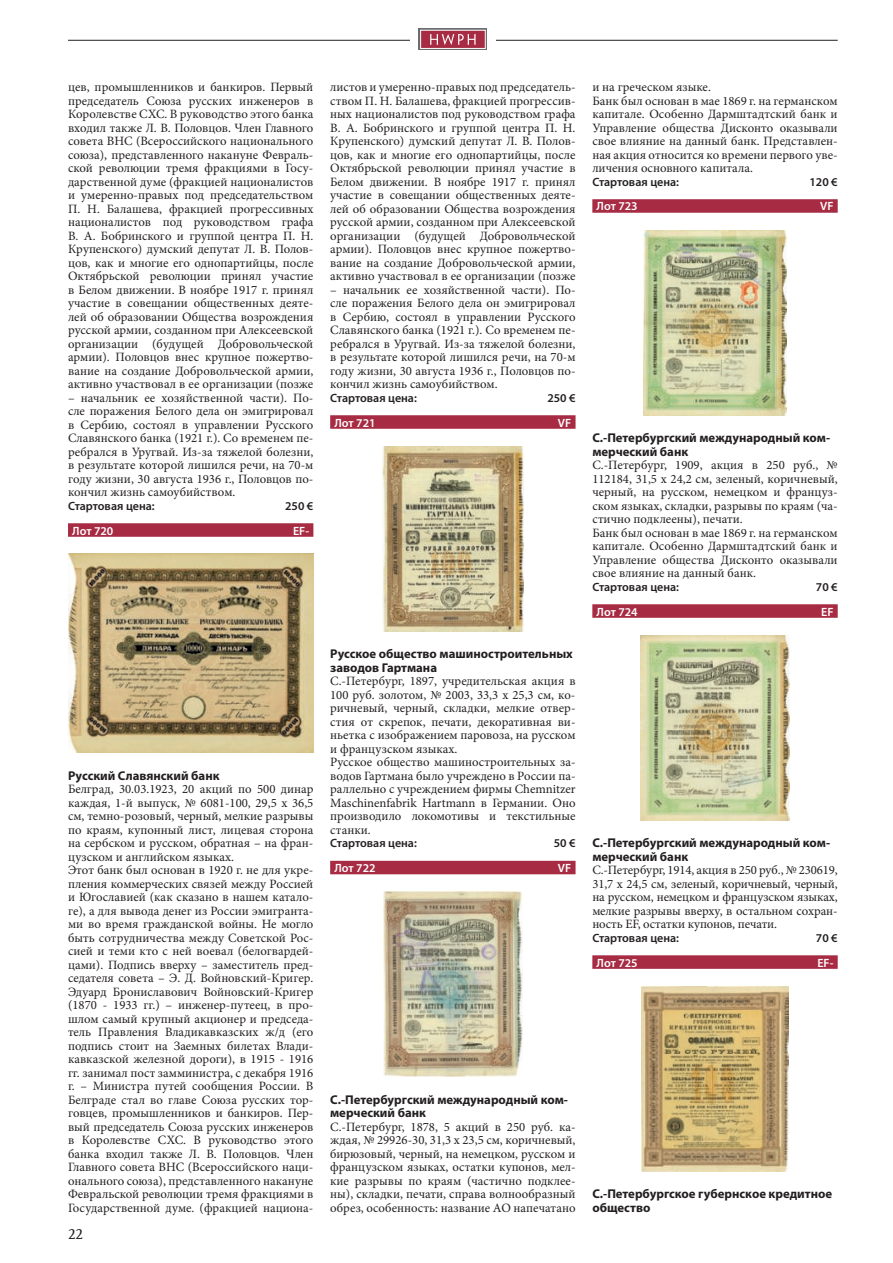
<style>
.page{position:relative;width:893px;height:1263px;background:#fff}
.page>*{position:absolute;margin:0;border:0;box-sizing:border-box;transform-origin:0 0}
.t1{font:15px "Scala Pro";color:#231f20}
.t2{font:12.75px/13.5px "Minion Pro";color:#231f20;text-align:justify}
.t3{font:700 12.75px/13.5px "Myriad Pro";color:#231f20}
.t4{font:600 12px "Myriad Pro";color:#231f20}
.t5{font:600 12px "Myriad Pro";color:#fff}
</style>
<div class="page">
<hr style="left:68px;top:40px;width:770px;height:1px;background:#231f20">
<div style="left:410px;top:26px;width:85px;height:27px;background:#fff"></div>
<svg style="left:419px;top:29px;width:68px;height:21px"></svg>
<div style="left:420px;top:30px;width:66px;height:19px;background:#a62b43;border:1px solid #fff"></div>
<svg style="left:430px;top:34px;width:46px;height:11px"></svg>
<div style="left:592px;top:199px;width:246px;height:14px;background:#a62b43"></div>
<div style="left:592px;top:604px;width:246px;height:14px;background:#a62b43"></div>
<div style="left:592px;top:955px;width:246px;height:14px;background:#a62b43"></div>
<div style="left:330px;top:415px;width:246px;height:14px;background:#a62b43"></div>
<div style="left:330px;top:861px;width:246px;height:13px;background:#a62b43"></div>
<div style="left:68px;top:523px;width:245px;height:14px;background:#a62b43"></div>
<img style="left:68px;top:554px;width:245px;height:198px">
<img style="left:382px;top:446px;width:142px;height:185px">
<img style="left:383px;top:892px;width:139px;height:185px">
<img style="left:643px;top:230px;width:144px;height:185px">
<img style="left:640px;top:635px;width:150px;height:185px">
<img style="left:641px;top:986px;width:148px;height:185px">
<p class="t2" style="left:68px;top:80px;width:247px">цев, промышленников и банкиров. Первый председатель Союза русских инженеров в Королевстве СХС. В руководство этого банка входил также Л. В. Половцов. Член Главного совета ВНС (Всероссийского национального союза), представленного накануне Февраль&shy;ской революции тремя фракциями в Госу&shy;дарственной думе (фракцией националистов и умеренно-правых под председательством П. Н. Балашева, фракцией прогрессивных националистов под руководством графа В. А. Бобринского и группой центра П. Н.<br>Крупенского) думский депутат Л. В. Полов&shy;цов, как и многие его однопартийцы, после Октябрьской революции принял участие в Белом движении. В ноябре 1917 г. принял участие в совещании общественных деяте&shy;лей об образовании Общества возрождения русской армии, созданном при Алексеевской организации (будущей Добровольческой армии). Половцов внес крупное пожертво&shy;вание на создание Добровольческой армии, активно участвовал в ее организации (позже</p>
<p class="t2" style="left:68px;top:391px;width:247px">– начальник ее хозяйственной части). По&shy;сле поражения Белого дела он эмигрировал в Сербию, состоял в управлении Русского Славянского банка (1921 г.). Со временем пе&shy;ребрался в Уругвай. Из-за тяжелой болезни, в результате которой лишился речи, на 70-м году жизни, 30 августа 1936 г., Половцов по&shy;кончил жизнь самоубийством.</p>
<p class="t4" style="left:68px;top:498px;width:88px">Стартовая цена:</p>
<p class="t4" style="left:285px;top:498px;width:30px">250 €</p>
<p class="t5" style="left:72px;top:523px;width:43px">Лот 720</p>
<p class="t5" style="left:293px;top:523px;width:18px">EF-</p>
<p class="t2" style="left:330px;top:80px;width:247px">листов и умеренно-правых под председатель&shy;ством П. Н. Балашева, фракцией прогрессив&shy;ных националистов под руководством графа В. А. Бобринского и группой центра П. Н.<br>Крупенского) думский депутат Л. В. Полов&shy;цов, как и многие его однопартийцы, после Октябрьской революции принял участие в Белом движении. В ноябре 1917 г. принял участие в совещании общественных деяте&shy;лей об образовании Общества возрождения русской армии, созданном при Алексеевской организации (будущей Добровольческой армии). Половцов внес крупное пожертво&shy;вание на создание Добровольческой армии, активно участвовал в ее организации (позже</p>
<p class="t2" style="left:330px;top:283px;width:247px">– начальник ее хозяйственной части). По&shy;сле поражения Белого дела он эмигрировал в Сербию, состоял в управлении Русского Славянского банка (1921 г.). Со временем пе&shy;ребрался в Уругвай. Из-за тяжелой болезни, в результате которой лишился речи, на 70-м году жизни, 30 августа 1936 г., Половцов по&shy;кончил жизнь самоубийством.</p>
<p class="t4" style="left:330px;top:390px;width:88px">Стартовая цена:</p>
<p class="t4" style="left:547px;top:390px;width:30px">250 €</p>
<p class="t5" style="left:334px;top:415px;width:43px">Лот 721</p>
<p class="t5" style="left:558px;top:415px;width:15px">VF</p>
<p class="t3" style="left:68px;top:768px;width:153px">Русский Славянский банк</p>
<p class="t2" style="left:68px;top:782px;width:247px;text-align:left">Белград, 30.03.1923, 20 акций по 500 динар каждая, 1-й выпуск, № 6081-100, 29,5 x 36,5 см, темно-розовый, черный, мелкие разрывы по краям, купонный лист, лицевая сторона на сербском и русском, обратная – на фран&shy;цузском и английском языках.<br>Этот банк был основан в 1920 г. не для укре&shy;пления коммерческих связей между Россией и Югославией (как сказано в нашем катало&shy;ге), а для вывода денег из России эмигранта&shy;ми во время гражданской войны. Не могло быть сотрудничества между Советской Рос&shy;сией и теми кто с ней воевал (белогвардей&shy;цами). Подпись вверху – заместитель пред&shy;седателя совета – Э. Д. Войновский-Кригер.<br>Эдуард Брониславович Войновский-Кригер (1870 - 1933 гг.) – инженер-путеец, в про&shy;шлом самый крупный акционер и председа&shy;тель Правления Владикавказских ж/д (его подпись стоит на Заемных билетах Влади&shy;кавказской железной дороги), в 1915 - 1916 гг. занимал пост замминистра, с декабря 1916 г. – Министра путей сообщения России. В Белграде стал во главе Союза русских тор&shy;говцев, промышленников и банкиров. Пер&shy;вый председатель Союза русских инженеров в Королевстве СХС. В руководство этого банка входил также Л. В. Половцов. Член Главного совета ВНС (Всероссийского наци&shy;онального союза), представленного накануне Февральской революции тремя фракциями в Государственной думе. (фракцией национа-</p>
<p class="t1" style="left:68px;top:1225px;width:16px">22</p>
<p class="t3" style="left:330px;top:647px;width:244px">Русское общество машиностроительных заводов Гартмана</p>
<p class="t2" style="left:330px;top:674px;width:247px;text-align:left">С.-Петербург, 1897, учредительская акция в 100 руб. золотом, № 2003, 33,3 x 25,3 см, ко&shy;ричневый, черный, складки, мелкие отвер&shy;стия от скрепок, печати, декоративная ви&shy;ньетка с изображением паровоза, на русском и французском языках.<br>Русское общество машиностроительных за&shy;водов Гартмана было учреждено в России па&shy;раллельно с учреждением фирмы Chemnitzer Maschinenfabrik Hartmann в Германии. Оно производило локомотивы и текстильные станки.</p>
<p class="t4" style="left:330px;top:836px;width:88px">Стартовая цена:</p>
<p class="t4" style="left:554px;top:836px;width:23px">50 €</p>
<p class="t5" style="left:334px;top:860px;width:43px">Лот 722</p>
<p class="t5" style="left:558px;top:860px;width:15px">VF</p>
<p class="t3" style="left:330px;top:1092px;width:239px">С.-Петербургский международный ком&shy;мерческий банк</p>
<p class="t2" style="left:330px;top:1120px;width:247px">С.-Петербург, 1878, 5 акций в 250 руб. ка&shy;ждая, № 29926-30, 31,3 x 23,5 см, коричневый, бирюзовый, черный, на немецком, русском и французском языках, остатки купонов, мел&shy;кие разрывы по краям (частично подклее&shy;ны), складки, печати, справа волнообразный обрез, особенность: название АО напечатано</p>
<p class="t2" style="left:592px;top:80px;width:247px;text-align:left">и на греческом языке.<br>Банк был основан в мае 1869 г. на германском капитале. Особенно Дармштадтский банк и Управление общества Дисконто оказывали свое влияние на данный банк. Представлен&shy;ная акция относится ко времени первого уве&shy;личения основного капитала.</p>
<p class="t4" style="left:592px;top:174px;width:88px">Стартовая цена:</p>
<p class="t4" style="left:809px;top:174px;width:30px">120 €</p>
<p class="t5" style="left:597px;top:199px;width:43px">Лот 723</p>
<p class="t5" style="left:820px;top:199px;width:15px">VF</p>
<p class="t3" style="left:592px;top:431px;width:239px">С.-Петербургский международный ком&shy;мерческий банк</p>
<p class="t2" style="left:592px;top:458px;width:247px;text-align:left">С.-Петербург, 1909, акция в 250 руб., № 112184, 31,5 x 24,2 см, зеленый, коричневый, черный, на русском, немецком и француз&shy;ском языках, складки, разрывы по краям (ча&shy;стично подклеены), печати.<br>Банк был основан в мае 1869 г. на германском капитале. Особенно Дармштадтский банк и Управление общества Дисконто оказывали свое влияние на данный банк.</p>
<p class="t4" style="left:592px;top:579px;width:88px">Стартовая цена:</p>
<p class="t4" style="left:816px;top:579px;width:23px">70 €</p>
<p class="t5" style="left:597px;top:604px;width:43px">Лот 724</p>
<p class="t5" style="left:821px;top:604px;width:14px">EF</p>
<p class="t3" style="left:592px;top:836px;width:239px">С.-Петербургский международный ком&shy;мерческий банк</p>
<p class="t2" style="left:592px;top:863px;width:247px">С.-Петербург, 1914, акция в 250 руб., № 230619, 31,7 x 24,5 см, зеленый, коричневый, черный, на русском, немецком и французском языках, мелкие разрывы вверху, в остальном сохран&shy;ность EF, остатки купонов, печати.</p>
<p class="t4" style="left:592px;top:930px;width:88px">Стартовая цена:</p>
<p class="t4" style="left:816px;top:930px;width:23px">70 €</p>
<p class="t5" style="left:597px;top:955px;width:43px">Лот 725</p>
<p class="t5" style="left:817px;top:955px;width:18px">EF-</p>
<p class="t3" style="left:592px;top:1187px;width:241px">С.-Петербургское губернское кредитное общество</p>
</div>
